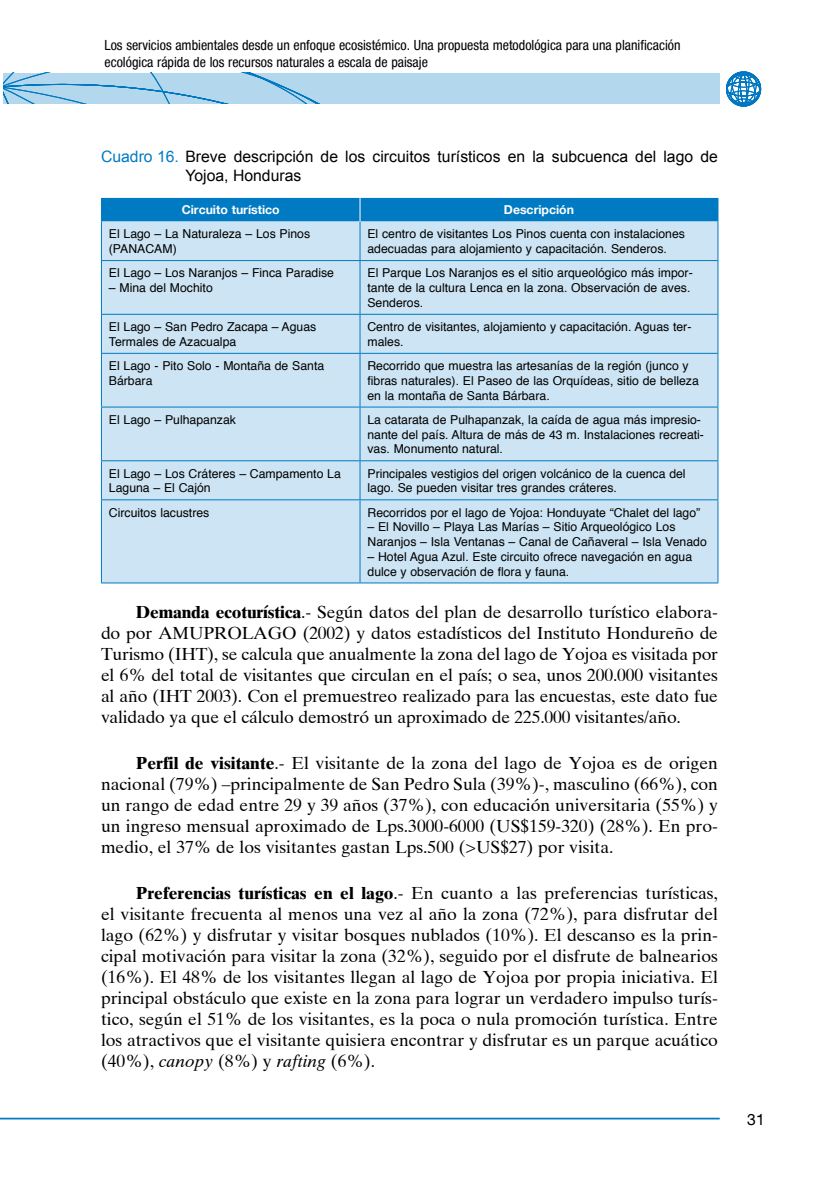
<style>
.page{position:relative;width:819px;height:1181px;background:#fff}
.page>*{position:absolute;margin:0;border:0;box-sizing:border-box;transform-origin:0 0}
.t1{font:17.5px/21px "Times Ten";color:#000;text-align:justify}
.t2{font:15.75px/18.9px "Arial";color:#000}
.t3{font:15.75px "Helvetica Neue";color:#000}
.t4{font:condensed 14px/16.8px "Helvetica Neue";color:#000}
.t5{font:12.25px/14.7px "Helvetica";color:#000}
.t6{font:700 12.25px "Helvetica Neue";color:#fff}
.s1{color:#007ac2}
.s2{font-weight:700}
.s3{font-style:italic}
</style>
<div class="page">
<div style="left:3px;top:73px;width:716px;height:30px;background:#b3d7ed"></div>
<svg style="left:3px;top:73px;width:316px;height:30px"></svg>
<hr style="left:0;top:1117px;width:719px;height:2px;background:#007ac2">
<svg style="left:726px;top:71px;width:35px;height:35px"></svg>
<div style="left:102px;top:221px;width:615px;height:361px;background:#cce4f3"></div>
<hr style="left:101px;top:221px;width:1px;height:39px;background:#007ac2">
<hr style="left:359px;top:221px;width:1px;height:39px;background:#007ac2">
<hr style="left:717px;top:221px;width:1px;height:39px;background:#007ac2">
<hr style="left:101px;top:260px;width:259px;height:1px;background:#007ac2">
<hr style="left:101px;top:261px;width:1px;height:53px;background:#007ac2">
<hr style="left:360px;top:260px;width:358px;height:1px;background:#007ac2">
<hr style="left:359px;top:261px;width:1px;height:53px;background:#007ac2">
<hr style="left:717px;top:261px;width:1px;height:53px;background:#007ac2">
<hr style="left:101px;top:314px;width:259px;height:1px;background:#007ac2">
<hr style="left:101px;top:315px;width:1px;height:38px;background:#007ac2">
<hr style="left:360px;top:314px;width:358px;height:1px;background:#007ac2">
<hr style="left:359px;top:315px;width:1px;height:38px;background:#007ac2">
<hr style="left:717px;top:315px;width:1px;height:38px;background:#007ac2">
<hr style="left:101px;top:353px;width:259px;height:1px;background:#007ac2">
<hr style="left:101px;top:354px;width:1px;height:53px;background:#007ac2">
<hr style="left:360px;top:353px;width:358px;height:1px;background:#007ac2">
<hr style="left:359px;top:354px;width:1px;height:53px;background:#007ac2">
<hr style="left:717px;top:354px;width:1px;height:53px;background:#007ac2">
<hr style="left:101px;top:407px;width:259px;height:1px;background:#007ac2">
<hr style="left:101px;top:407px;width:1px;height:53px;background:#007ac2">
<hr style="left:360px;top:407px;width:358px;height:1px;background:#007ac2">
<hr style="left:359px;top:407px;width:1px;height:53px;background:#007ac2">
<hr style="left:717px;top:407px;width:1px;height:53px;background:#007ac2">
<hr style="left:101px;top:460px;width:259px;height:1px;background:#007ac2">
<hr style="left:101px;top:461px;width:1px;height:38px;background:#007ac2">
<hr style="left:360px;top:460px;width:358px;height:1px;background:#007ac2">
<hr style="left:359px;top:461px;width:1px;height:38px;background:#007ac2">
<hr style="left:717px;top:461px;width:1px;height:38px;background:#007ac2">
<hr style="left:101px;top:499px;width:259px;height:1px;background:#007ac2">
<hr style="left:101px;top:500px;width:1px;height:82px;background:#007ac2">
<hr style="left:360px;top:499px;width:358px;height:1px;background:#007ac2">
<hr style="left:359px;top:500px;width:1px;height:82px;background:#007ac2">
<hr style="left:717px;top:500px;width:1px;height:82px;background:#007ac2">
<hr style="left:101px;top:582px;width:259px;height:1px;background:#007ac2">
<hr style="left:360px;top:582px;width:358px;height:1px;background:#007ac2">
<div style="left:101px;top:198px;width:617px;height:23px;background:#007ac2"></div>
<p class="t4" style="left:104px;top:37px;width:577px">Los servicios ambientales desde un enfoque ecosistémico. Una propuesta metodológica para una planificación ecológica rápida de los recursos naturales a escala de paisaje</p>
<p class="t2" style="left:185px;top:147px;width:534px;text-indent:-84px"><span class="s1">Cuadro 16.</span> Breve descripción de los circuitos turísticos en la subcuenca del lago de<br>Yojoa, Honduras</p>
<p class="t6" style="left:182px;top:202px;width:100px">Circuito turístico</p>
<p class="t6" style="left:504px;top:202px;width:72px">Descripción</p>
<p class="t5" style="left:109px;top:227px;width:203px">El Lago – La Naturaleza – Los Pinos (PANACAM)</p>
<p class="t5" style="left:367px;top:227px;width:319px">El centro de visitantes Los Pinos cuenta con instalaciones adecuadas para alojamiento y capacitación. Senderos.</p>
<p class="t5" style="left:109px;top:266px;width:227px">El Lago – Los Naranjos – Finca Paradise</p>
<p class="t5" style="left:109px;top:281px;width:105px">– Mina del Mochito</p>
<p class="t5" style="left:367px;top:266px;width:327px">El Parque Los Naranjos es el sitio arqueológico más impor&shy;tante de la cultura Lenca en la zona. Observación de aves.<br>Senderos.</p>
<p class="t5" style="left:109px;top:320px;width:209px">El Lago – San Pedro Zacapa – Aguas<br>Termales de Azacualpa</p>
<p class="t5" style="left:367px;top:320px;width:325px">Centro de visitantes, alojamiento y capacitación. Aguas ter&shy;males.</p>
<p class="t5" style="left:109px;top:359px;width:217px">El Lago - Pito Solo - Montaña de Santa<br>Bárbara</p>
<p class="t5" style="left:367px;top:359px;width:333px">Recorrido que muestra las artesanías de la región (junco y fibras naturales). El Paseo de las Orquídeas, sitio de belleza en la montaña de Santa Bárbara.</p>
<p class="t5" style="left:109px;top:413px;width:129px">El Lago – Pulhapanzak</p>
<p class="t5" style="left:367px;top:413px;width:338px">La catarata de Pulhapanzak, la caída de agua más impresio&shy;nante del país. Altura de más de 43 m. Instalaciones recreati&shy;vas. Monumento natural.</p>
<p class="t5" style="left:109px;top:467px;width:233px">El Lago – Los Cráteres – Campamento La<br>Laguna – El Cajón</p>
<p class="t5" style="left:367px;top:467px;width:319px">Principales vestigios del origen volcánico de la cuenca del lago. Se pueden visitar tres grandes cráteres.</p>
<p class="t5" style="left:109px;top:506px;width:102px">Circuitos lacustres</p>
<p class="t5" style="left:367px;top:506px;width:334px">Recorridos por el lago de Yojoa: Honduyate “Chalet del lago”</p>
<p class="t5" style="left:367px;top:520px;width:341px">– El Novillo – Playa Las Marías – Sitio Arqueológico Los<br>Naranjos – Isla Ventanas – Canal de Cañaveral – Isla Venado</p>
<p class="t5" style="left:367px;top:550px;width:326px">– Hotel Agua Azul. Este circuito ofrece navegación en agua dulce y observación de flora y fauna.</p>
<p class="t1" style="left:101px;top:602px;width:618px;text-indent:35px"><span class="s2">Demanda ecoturística</span>.- Según datos del plan de desarrollo turístico elabora&shy;do por AMUPROLAGO (2002) y datos estadísticos del Instituto Hondureño de Turismo (IHT), se calcula que anualmente la zona del lago de Yojoa es visitada por el 6% del total de visitantes que circulan en el país; o sea, unos 200.000 visitantes al año (IHT 2003). Con el premuestreo realizado para las encuestas, este dato fue validado ya que el cálculo demostró un aproximado de 225.000 visitantes/año.</p>
<p class="t1" style="left:101px;top:752px;width:618px;text-indent:35px"><span class="s2">Perfil de visitante</span>.- El visitante de la zona del lago de Yojoa es de origen nacional (79%) –principalmente de San Pedro Sula (39%)‑, masculino (66%), con un rango de edad entre 29 y 39 años (37%), con educación universitaria (55%) y un ingreso mensual aproximado de Lps.3000-6000 (US$159-320) (28%). En pro&shy;medio, el 37% de los visitantes gastan Lps.500 (&gt;US$27) por visita.</p>
<p class="t1" style="left:101px;top:882px;width:618px;text-indent:35px"><span class="s2">Preferencias turísticas en el lago</span>.- En cuanto a las preferencias turísticas, el visitante frecuenta al menos una vez al año la zona (72%), para disfrutar del lago (62%) y disfrutar y visitar bosques nublados (10%). El descanso es la prin&shy;cipal motivación para visitar la zona (32%), seguido por el disfrute de balnearios (16%). El 48% de los visitantes llegan al lago de Yojoa por propia iniciativa. El principal obstáculo que existe en la zona para lograr un verdadero impulso turís&shy;tico, según el 51% de los visitantes, es la poca o nula promoción turística. Entre los atractivos que el visitante quisiera encontrar y disfrutar es un parque acuático (40%), <span class="s3">canopy</span> (8%) y <span class="s3">rafting</span> (6%).</p>
<p class="t3" style="left:747px;top:1109px;width:19px">31</p>
</div>
